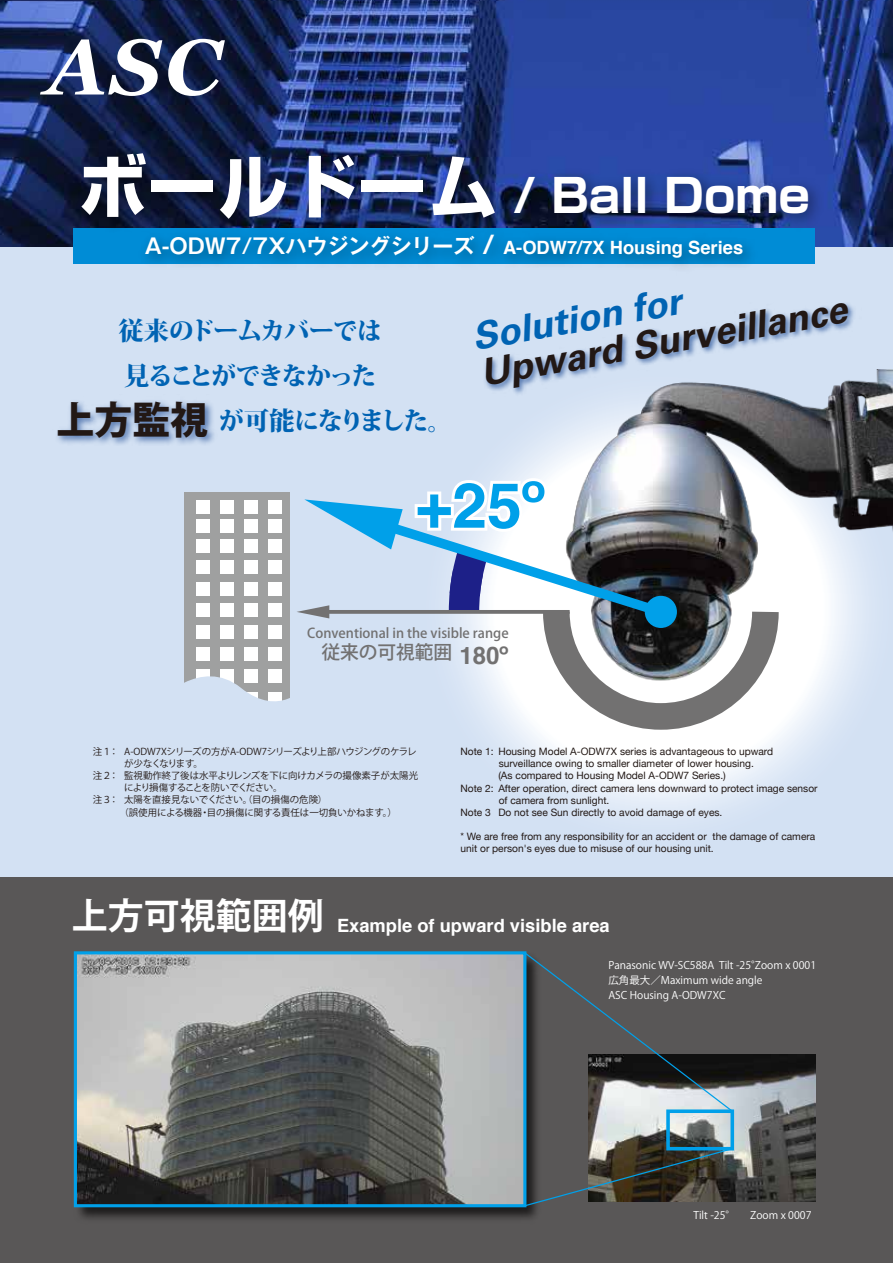
<style>
.page{position:relative;width:893px;height:1263px;background:#fff}
.page>*{position:absolute;margin:0;border:0;box-sizing:border-box;transform-origin:0 0}
.t1{font:700 62.7px "Helvetica";color:#00a0e9}
.t2{font:700 45.75px "Shin Go";color:#fff}
.t3{font:800 37.95px "Koz Go Pr 6 N";color:#221815}
.t4{font:italic 700 37.35px "Univers";color:#221815}
.t5{font:italic 700 37.35px "Univers";color:#0063b3}
.t6{font:700 36px "Koz Go Pro";color:#fff}
.t7{font:800 25.35px/45px "Koz Min Pr 6 N";letter-spacing:-.07em;color:#0063b3}
.t8{font:500 18.75px "Koz Go Pro";color:#727171}
.t9{font:700 18.3px "Helvetica";color:#fff}
.t10{font:500 13.5px "Koz Go Pro";color:#727171}
.t11{font:10.5px/15px "Koz Go Pro";color:#fff}
.t12{font:10.2px/12.1px "Helvetica Neue";color:#221815}
.t13{font:9.45px "Koz Go Pro";color:#221815}
.t14{font:9.45px "Koz Go Pro";letter-spacing:-.02em;color:#221815}
.t15{font:9.45px "Koz Go Pro";letter-spacing:-.075em;color:#221815}
.t16{font:9.45px "Koz Go Pro";letter-spacing:-.08em;color:#221815}
.s1{font-size:70.05px}
.s2{font-family:"Gothic MB101 De B";font-weight:400;font-size:21px}
.s3{font-family:"Gothic MB101";font-size:24.45px}
.s4{font-family:"Koz Go Pr 6 N";font-size:37.95px}
.s5{font-family:"Helvetica";font-weight:700;font-size:24.15px}
</style>
<div class="page">
<div style="left:0;top:246px;width:893px;height:631px;background:#d3e1f3"></div>
<div style="left:0;top:877px;width:893px;height:386px;background:#595757"></div>
<svg style="left:406px;top:356px;width:487px;height:505px;background:#dae6f5"></svg>
<img style="left:0;top:0;width:893px;height:246px">
<img style="left:528px;top:369px;width:365px;height:315px">
<svg style="left:157px;top:475px;width:635px;height:268px"></svg>
<img style="left:588px;top:1055px;width:228px;height:146px">
<div style="left:666px;top:1109px;width:68px;height:41px;border:4px solid #00a0e9"></div>
<img style="left:73px;top:951px;width:464px;height:268px">
<img style="left:78px;top:955px;width:444px;height:248px">
<div style="left:74px;top:951px;width:452px;height:256px;border:3px solid #00a0e9"></div>
<svg style="left:523px;top:1147px;width:211px;height:60px"></svg>
<svg style="left:523px;top:951px;width:211px;height:162px"></svg>
<img style="left:63px;top:137px;width:768px;height:147px">
<img style="left:50px;top:394px;width:170px;height:68px">
<img style="left:472px;top:285px;width:389px;height:120px">
<svg style="left:40px;top:39px;width:185px;height:57px"></svg>
<h2 class="t2" style="left:78px;top:165px;width:733px"><span class="s1">ボールドーム</span> / Ball Dome</h2>
<h3 class="t9" style="left:145px;top:233px;width:600px"><span class="s2">A-ODW7/7Xハウジングシリーズ</span> <span class="s3">/</span> A-ODW7/7X Housing Series</h3>
<h3 class="t7" style="left:118px;top:309px;width:265px">従来のドームカバーでは見ることができなかった</h3>
<h3 class="t3" style="left:57px;top:398px;width:153px">上方監視</h3>
<h3 class="t7" style="left:59px;top:399px;width:395px"><span class="s4">　　　　</span> が可能になりました。</h3>
<h3 class="t5" style="left:469px;top:316px;width:213px;rotate:-10deg">Solution for</h3>
<h3 class="t4" style="left:477px;top:352px;width:373px;rotate:-10deg">Upward Surveillance</h3>
<h1 class="t1" style="left:415px;top:455px;width:131px">+25º</h1>
<h3 class="t10" style="left:307px;top:624px;width:203px">Conventional in the visible range</h3>
<h3 class="t8" style="left:321px;top:640px;width:188px">従来の可視範囲 <span class="s5">180º</span></h3>
<p class="t14" style="left:93px;top:745px;width:325px">注１： A-ODW7Xシリーズの方がA-ODW7シリーズより上部ハウジングのケラレ</p>
<p class="t16" style="left:124px;top:757px;width:80px">が少なくなります。</p>
<p class="t13" style="left:93px;top:769px;width:327px">注２： 監視動作終了後は水平よりレンズを下に向けカメラの撮像素子が太陽光</p>
<p class="t15" style="left:124px;top:782px;width:160px">により損傷することを防いでください。</p>
<p class="t13" style="left:93px;top:794px;width:236px">注３： 太陽を直接見ないでください。（目の損傷の危険）</p>
<p class="t13" style="left:120px;top:806px;width:279px">（誤使用による機器・目の損傷に関する責任は一切負いかねます。）</p>
<p class="t12" style="left:460px;top:746px;width:314px">Note 1: Housing Model A-ODW7X series is advantageous to upward</p>
<p class="t12" style="left:499px;top:758px;width:257px">surveillance owing to smaller diameter of lower housing.</p>
<p class="t12" style="left:498px;top:770px;width:229px">(As compared to Housing Model A-ODW7 Series.)</p>
<p class="t12" style="left:460px;top:782px;width:359px">Note 2: After operation, direct camera lens downward to protect image sensor</p>
<p class="t12" style="left:499px;top:795px;width:112px">of camera from sunlight.</p>
<p class="t12" style="left:460px;top:807px;width:263px">Note 3 Do not see Sun directly to avoid damage of eyes.</p>
<p class="t12" style="left:460px;top:831px;width:356px">* We are free from any responsibility for an accident or the damage of camera unit or person's eyes due to misuse of our housing unit.</p>
<h3 class="t6" style="left:72px;top:893px;width:253px">上方可視範囲例</h3>
<h3 class="t9" style="left:337px;top:910px;width:274px">Example of upward visible area</h3>
<p class="t11" style="left:608px;top:957px;width:209px">Panasonic WV-SC588A Tilt -25°Zoom x 0001広角最大／Maximum wide angle　　<br>ASC Housing A-ODW7XC</p>
<p class="t11" style="left:693px;top:1207px;width:119px">Tilt -25°　　Zoom x 0007</p>
</div>
